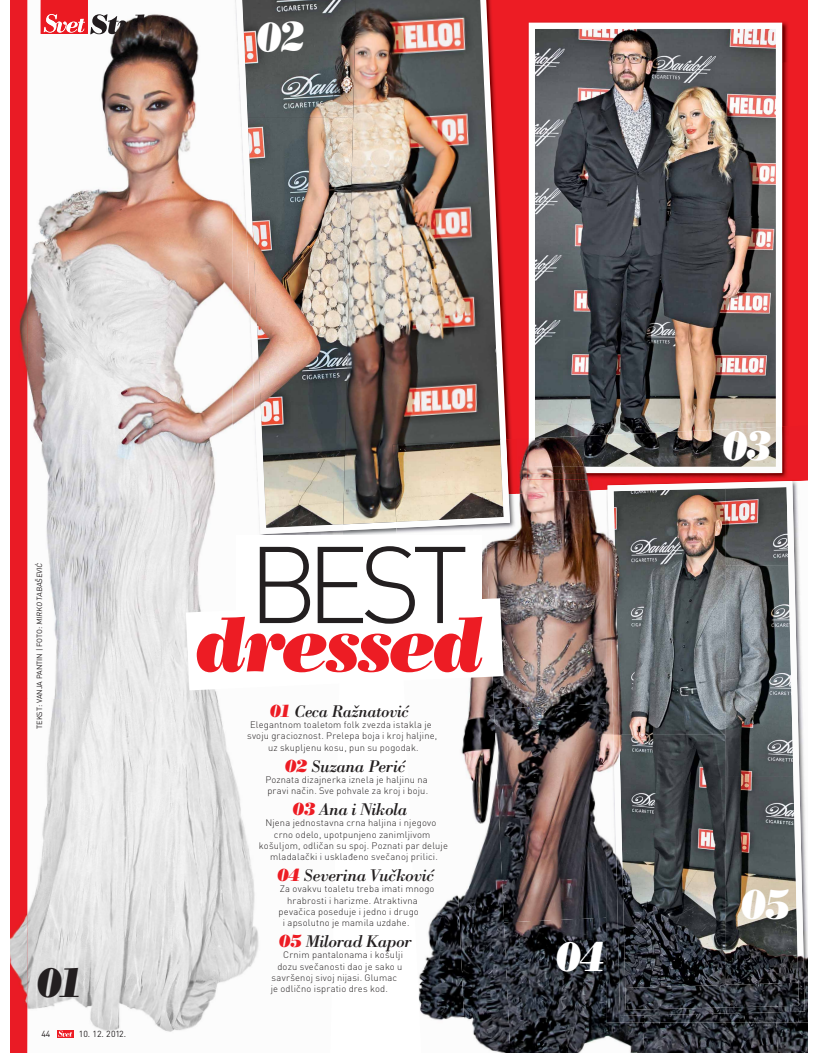
<style>
.page{position:relative;width:815px;height:1053px;background:#fff}
.page>*{position:absolute;margin:0;border:0;box-sizing:border-box;transform-origin:0 0}
.t1{font:300 107px "DIN Pro";color:#231f20}
.t2{font:italic 77.12px "Bodoni Std Poster";letter-spacing:-.055em;color:#ed1c24;scale:.92 1}
.t3{font:italic 41.25px "Bodoni Std Poster";color:#fff;scale:.92 1}
.t4{font:italic 41.25px "Bodoni Std Poster";color:#231f20;scale:.92 1}
.t5{font:italic 17.5px "Bodoni Std";letter-spacing:-.03em;color:#231f20}
.t6{font:italic 17.5px "Bodoni Std";letter-spacing:-.03em;color:#231f20;scale:.96 1}
.t7{font:300 9.38px/11.2px "DIN Pro";letter-spacing:.02em;color:#231f20;text-align:center}
.t8{font:8.75px "DIN Pro";color:#231f20}
.t9{font:7.5px "DIN Pro";color:#231f20}
.s1{font-family:"Bodoni Std Poster";color:#ed1c24}
</style>
<div class="page">
<div style="left:516px;top:0;width:292px;height:424px;background:#ed1c24"></div>
<div style="left:510px;top:0;width:6px;height:439px;background:#ed1c24"></div>
<img style="left:348px;top:0;width:162px;height:534px">
<img style="left:527px;top:21px;width:262px;height:41px">
<img style="left:527px;top:62px;width:2px;height:362px">
<img style="left:782px;top:62px;width:7px;height:362px">
<img style="left:529px;top:23px;width:253px;height:401px">
<img style="left:418px;top:909px;width:23px;height:112px">
<img style="left:512px;top:494px;width:94px;height:209px">
<img style="left:441px;top:540px;width:71px;height:512px">
<img style="left:494px;top:703px;width:112px;height:219px">
<img style="left:778px;top:1022px;width:30px;height:30px">
<img style="left:504px;top:917px;width:139px;height:135px">
<img style="left:643px;top:1022px;width:135px;height:30px">
<img style="left:516px;top:424px;width:292px;height:70px">
<img style="left:397px;top:494px;width:119px;height:46px">
<img style="left:510px;top:439px;width:6px;height:55px">
<img style="left:393px;top:439px;width:3px;height:89px">
<img style="left:396px;top:439px;width:114px;height:89px">
<img style="left:527px;top:426px;width:262px;height:53px">
<img style="left:529px;top:427px;width:253px;height:46px">
<img style="left:606px;top:489px;width:38px;height:533px">
<img style="left:793px;top:489px;width:15px;height:533px">
<img style="left:644px;top:1012px;width:155px;height:10px">
<img style="left:606px;top:479px;width:202px;height:10px">
<img style="left:659px;top:984px;width:119px;height:22px">
<img style="left:659px;top:861px;width:67px;height:127px">
<img style="left:725px;top:777px;width:53px;height:207px">
<img style="left:659px;top:734px;width:67px;height:127px">
<img style="left:725px;top:530px;width:53px;height:247px">
<img style="left:659px;top:608px;width:67px;height:126px">
<img style="left:607px;top:530px;width:119px;height:78px">
<img style="left:607px;top:481px;width:186px;height:49px">
<img style="left:609px;top:529px;width:50px;height:486px">
<img style="left:778px;top:521px;width:27px;height:491px">
<img style="left:659px;top:1006px;width:119px;height:9px">
<img style="left:27px;top:0;width:206px;height:342px">
<img style="left:27px;top:342px;width:206px;height:356px">
<img style="left:27px;top:698px;width:230px;height:354px">
<img style="left:10px;top:0;width:17px;height:1052px">
<img style="left:41px;top:0;width:47px;height:34px">
<img style="left:90px;top:14px;width:70px;height:26px">
<svg style="left:44px;top:14px;width:41px;height:19px"></svg>
<img style="left:233px;top:0;width:110px;height:535px">
<img style="left:343px;top:326px;width:5px;height:208px">
<img style="left:343px;top:118px;width:10px;height:208px">
<img style="left:343px;top:0;width:13px;height:118px">
<img style="left:236px;top:0;width:107px;height:534px">
<svg style="left:186px;top:598px;width:318px;height:92px"></svg>
<div style="left:236px;top:535px;width:246px;height:104px;background:#fff"></div>
<svg style="left:57px;top:1030px;width:16px;height:7px"></svg>
<svg style="left:58px;top:1030px;width:14px;height:6px"></svg>
<svg style="left:257px;top:21px;width:48px;height:32px;background:#4e5050"></svg>
<svg style="left:741px;top:888px;width:48px;height:31px"></svg>
<p class="t9" style="left:37px;top:729px;width:168px;rotate:-90deg">TEKST: VANJA PANTIN | FOTO: MIRKO TABAŠEVIĆ</p>
<h3 class="t4" style="left:37px;top:966px;width:53px">01</h3>
<p class="t8" style="left:41px;top:1030px;width:11px">44</p>
<p class="t8" style="left:79px;top:1030px;width:49px">10. 12. 2012.</p>
<h1 class="t1" style="left:248px;top:546px;width:222px">BEST</h1>
<h2 class="t2" style="left:196px;top:615px;width:315px">dressed</h2>
<h3 class="t6" style="left:270px;top:700px;width:146px"><span class="s1">01</span> Ceca Ražnatović</h3>
<p class="t7" style="left:247px;top:720px;width:192px">Elegantnom toaletom folk zvezda istakla je svoju gracioznost. Prelepa boja i kroj haljine, uz skupljenu kosu, pun su pogodak.</p>
<h3 class="t5" style="left:285px;top:755px;width:122px"><span class="s1">02</span> Suzana Perić</h3>
<p class="t7" style="left:265px;top:775px;width:164px;text-align:left">Poznata dizajnerka iznela je haljinu na pravi način. Sve pohvale za kroj i boju.</p>
<h3 class="t5" style="left:293px;top:798px;width:116px"><span class="s1">03</span> Ana i Nikola</h3>
<p class="t7" style="left:259px;top:818px;width:190px">Njena jednostavna crna haljina i njegovo crno odelo, upotpunjeno zanimljivom košuljom, odličan su spoj. Poznati par deluje mladalački i usklađeno svečanoj prilici.</p>
<h3 class="t5" style="left:277px;top:864px;width:158px"><span class="s1">04</span> Severina Vučković</h3>
<p class="t7" style="left:280px;top:884px;width:156px">Za ovakvu toaletu treba imati mnogo</p>
<p class="t7" style="left:287px;top:895px;width:132px">hrabrosti i harizme. Atraktivna</p>
<p class="t7" style="left:279px;top:907px;width:142px">pevačica poseduje i jedno i drugo</p>
<p class="t7" style="left:283px;top:918px;width:128px">i apsolutno je mamila uzdahe.</p>
<h3 class="t5" style="left:279px;top:930px;width:134px"><span class="s1">05</span> Milorad Kapor</h3>
<p class="t7" style="left:283px;top:950px;width:121px">Crnim pantalonama i košulji</p>
<p class="t7" style="left:277px;top:961px;width:127px">dozu svečanosti dao je sako u</p>
<p class="t7" style="left:272px;top:973px;width:127px">savršenoj sivoj nijasi. Glumac</p>
<p class="t7" style="left:271px;top:984px;width:119px">je odlično ispratio dres kod.</p>
<h3 class="t3" style="left:556px;top:941px;width:55px">04</h3>
<h3 class="t3" style="left:723px;top:429px;width:55px">03</h3>
</div>
